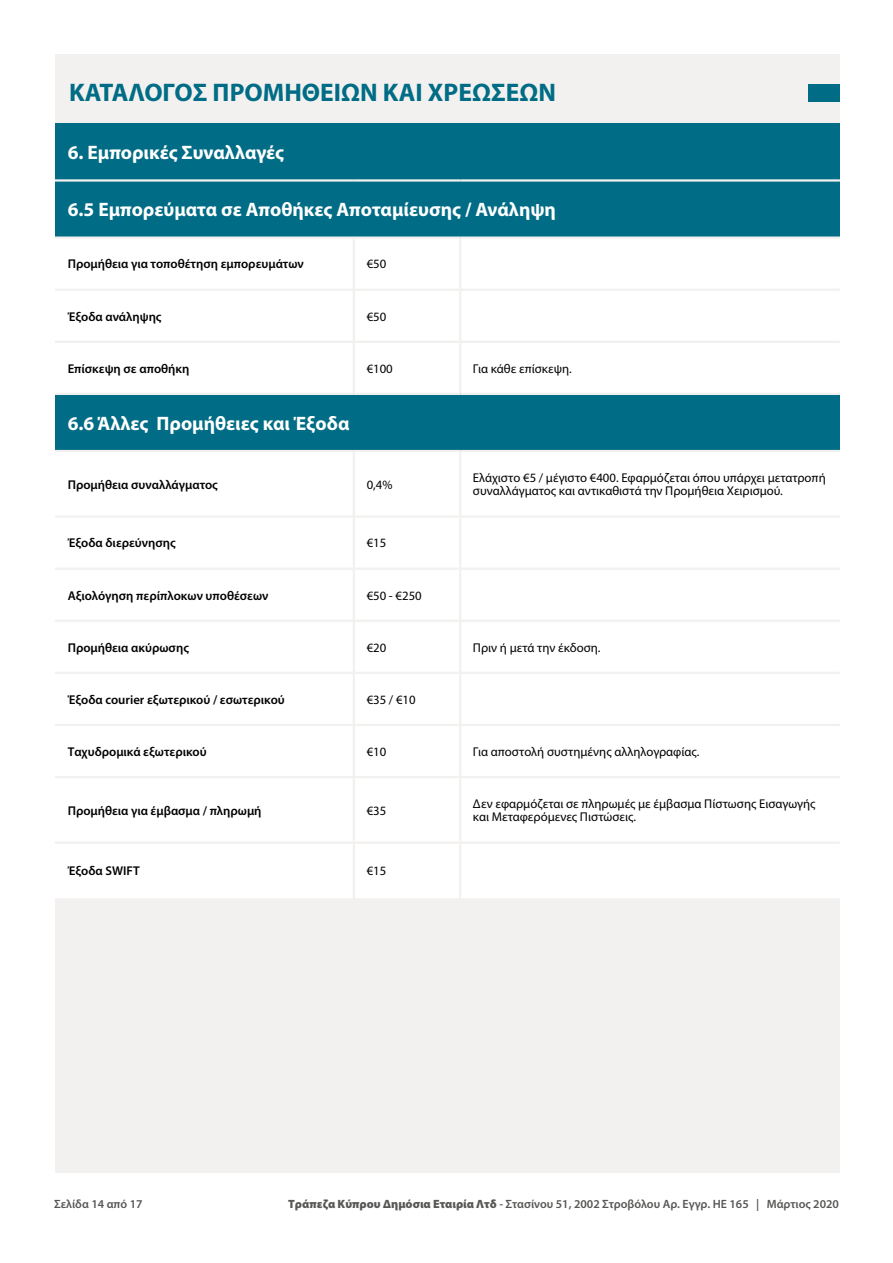
<style>
.page{position:relative;width:893px;height:1263px;background:#fff}
.page>*{position:absolute;margin:0;border:0;box-sizing:border-box;transform-origin:0 0}
.t1{font:700 25.5px "Myriad Pro";color:#006c85}
.t2{font:700 19.5px "Myriad Pro";color:#fff}
.t3{font:12.75px/13.5px "Myriad Pro";color:#000}
.t4{font:600 12.75px "Myriad Pro";color:#000}
.t5{font:600 12px "Myriad Pro";color:#58595b}
.t6{font:600 12px "Myriad Pro";color:#575756}
.t7{font:900 12px "Myriad Pro";color:#575756}
.s1{font-weight:900}
.s2{font-weight:900;color:#58595b}
</style>
<div class="page">
<div style="left:55px;top:54px;width:785px;height:1118px;background:#f2f1ef"></div>
<div style="left:809px;top:84px;width:31px;height:18px;background:#006c85"></div>
<div style="left:55px;top:123px;width:785px;height:57px;background:#006c85"></div>
<div style="left:55px;top:180px;width:785px;height:58px;background:#006c85"></div>
<div style="left:55px;top:239px;width:785px;height:154px;background:#fff"></div>
<div style="left:55px;top:394px;width:785px;height:57px;background:#006c85"></div>
<div style="left:55px;top:452px;width:785px;height:446px;background:#fff"></div>
<div style="left:354px;top:451px;width:106px;height:66px;background:#fff"></div>
<div style="left:460px;top:451px;width:380px;height:66px;background:#fff"></div>
<div style="left:55px;top:518px;width:785px;height:206px;background:#fff"></div>
<div style="left:55px;top:725px;width:299px;height:52px;background:#fff"></div>
<div style="left:354px;top:725px;width:106px;height:52px;background:#fff"></div>
<div style="left:460px;top:725px;width:380px;height:52px;background:#fff"></div>
<div style="left:55px;top:777px;width:299px;height:66px;background:#fff"></div>
<div style="left:354px;top:777px;width:106px;height:66px;background:#fff"></div>
<div style="left:460px;top:777px;width:380px;height:66px;background:#fff"></div>
<hr style="left:55px;top:179px;width:299px;height:3px;background:#f2f1ef">
<hr style="left:354px;top:179px;width:106px;height:3px;background:#f2f1ef">
<hr style="left:460px;top:179px;width:380px;height:3px;background:#f2f1ef">
<hr style="left:55px;top:236px;width:299px;height:3px;background:#f2f1ef">
<hr style="left:354px;top:236px;width:106px;height:3px;background:#f2f1ef">
<hr style="left:460px;top:236px;width:380px;height:3px;background:#f2f1ef">
<hr style="left:353px;top:239px;width:2px;height:50px;background:#f2f1ef">
<hr style="left:459px;top:239px;width:2px;height:50px;background:#f2f1ef">
<hr style="left:353px;top:291px;width:2px;height:50px;background:#f2f1ef">
<hr style="left:459px;top:291px;width:2px;height:50px;background:#f2f1ef">
<hr style="left:353px;top:343px;width:2px;height:50px;background:#f2f1ef">
<hr style="left:459px;top:343px;width:2px;height:50px;background:#f2f1ef">
<hr style="left:55px;top:289px;width:299px;height:2px;background:#f2f1ef">
<hr style="left:354px;top:289px;width:106px;height:2px;background:#f2f1ef">
<hr style="left:460px;top:289px;width:380px;height:2px;background:#f2f1ef">
<hr style="left:55px;top:341px;width:299px;height:2px;background:#f2f1ef">
<hr style="left:354px;top:341px;width:106px;height:2px;background:#f2f1ef">
<hr style="left:460px;top:341px;width:380px;height:2px;background:#f2f1ef">
<hr style="left:55px;top:393px;width:299px;height:2px;background:#f2f1ef">
<hr style="left:354px;top:393px;width:106px;height:2px;background:#f2f1ef">
<hr style="left:460px;top:393px;width:380px;height:2px;background:#f2f1ef">
<hr style="left:55px;top:450px;width:299px;height:2px;background:#f2f1ef">
<hr style="left:55px;top:841px;width:299px;height:3px;background:#f2f1ef">
<hr style="left:354px;top:841px;width:106px;height:3px;background:#f2f1ef">
<hr style="left:460px;top:841px;width:380px;height:3px;background:#f2f1ef">
<hr style="left:354px;top:450px;width:106px;height:2px;background:#f2f1ef">
<hr style="left:353px;top:452px;width:2px;height:63px;background:#f2f1ef">
<hr style="left:353px;top:844px;width:2px;height:54px;background:#f2f1ef">
<hr style="left:459px;top:844px;width:2px;height:54px;background:#f2f1ef">
<hr style="left:460px;top:450px;width:380px;height:2px;background:#f2f1ef">
<hr style="left:459px;top:452px;width:2px;height:63px;background:#f2f1ef">
<hr style="left:55px;top:515px;width:299px;height:3px;background:#f2f1ef">
<hr style="left:55px;top:568px;width:298px;height:2px;background:#f2f1ef">
<hr style="left:354px;top:515px;width:106px;height:3px;background:#f2f1ef">
<hr style="left:355px;top:568px;width:104px;height:2px;background:#f2f1ef">
<hr style="left:353px;top:518px;width:2px;height:51px;background:#f2f1ef">
<hr style="left:353px;top:569px;width:2px;height:51px;background:#f2f1ef">
<hr style="left:460px;top:515px;width:380px;height:3px;background:#f2f1ef">
<hr style="left:461px;top:568px;width:379px;height:2px;background:#f2f1ef">
<hr style="left:459px;top:518px;width:2px;height:51px;background:#f2f1ef">
<hr style="left:459px;top:569px;width:2px;height:51px;background:#f2f1ef">
<hr style="left:55px;top:620px;width:298px;height:2px;background:#f2f1ef">
<hr style="left:55px;top:672px;width:298px;height:2px;background:#f2f1ef">
<hr style="left:353px;top:620px;width:106px;height:2px;background:#f2f1ef">
<hr style="left:353px;top:622px;width:2px;height:50px;background:#f2f1ef">
<hr style="left:353px;top:672px;width:106px;height:2px;background:#f2f1ef">
<hr style="left:353px;top:674px;width:2px;height:50px;background:#f2f1ef">
<hr style="left:459px;top:620px;width:381px;height:2px;background:#f2f1ef">
<hr style="left:459px;top:622px;width:2px;height:50px;background:#f2f1ef">
<hr style="left:459px;top:672px;width:381px;height:2px;background:#f2f1ef">
<hr style="left:459px;top:674px;width:2px;height:50px;background:#f2f1ef">
<hr style="left:55px;top:724px;width:298px;height:2px;background:#f2f1ef">
<hr style="left:353px;top:724px;width:106px;height:2px;background:#f2f1ef">
<hr style="left:353px;top:726px;width:2px;height:50px;background:#f2f1ef">
<hr style="left:459px;top:724px;width:381px;height:2px;background:#f2f1ef">
<hr style="left:459px;top:726px;width:2px;height:50px;background:#f2f1ef">
<hr style="left:55px;top:776px;width:298px;height:2px;background:#f2f1ef">
<hr style="left:353px;top:776px;width:106px;height:2px;background:#f2f1ef">
<hr style="left:353px;top:778px;width:2px;height:63px;background:#f2f1ef">
<hr style="left:459px;top:776px;width:381px;height:2px;background:#f2f1ef">
<hr style="left:459px;top:778px;width:2px;height:63px;background:#f2f1ef">
<h1 class="t1" style="left:69px;top:76px;width:488px">ΚΑΤΑΛΟΓΟΣ ΠΡΟΜΗΘΕΙΩΝ ΚΑΙ ΧΡΕΩΣΕΩΝ</h1>
<h2 class="t2" style="left:68px;top:140px;width:218px">6. Εμπορικές Συναλλαγές</h2>
<h2 class="t2" style="left:68px;top:197px;width:490px">6.5 Εμπορεύματα σε Αποθήκες Αποταμίευσης / Ανάληψη</h2>
<p class="t4" style="left:68px;top:256px;width:238px">Προμήθεια για τοποθέτηση εμπορευμάτων</p>
<p class="t3" style="left:367px;top:257px;width:21px">€50</p>
<p class="t4" style="left:68px;top:308px;width:95px">Έξοδα ανάληψης</p>
<p class="t3" style="left:367px;top:309px;width:21px">€50</p>
<p class="t4" style="left:68px;top:360px;width:123px">Επίσκεψη σε αποθήκη</p>
<p class="t3" style="left:367px;top:361px;width:28px">€100</p>
<p class="t3" style="left:473px;top:361px;width:100px">Για κάθε επίσκεψη.</p>
<h2 class="t2" style="left:68px;top:410px;width:283px">6.6 Άλλες Προμήθειες και Έξοδα</h2>
<p class="t4" style="left:68px;top:476px;width:152px">Προμήθεια συναλλάγματος</p>
<p class="t3" style="left:367px;top:477px;width:27px">0,4%</p>
<p class="t3" style="left:473px;top:471px;width:354px">Ελάχιστο €5 / μέγιστο €400. Εφαρμόζεται όπου υπάρχει μετατροπή συναλλάγματος και αντικαθιστά την Προμήθεια Χειρισμού.</p>
<p class="t4" style="left:68px;top:535px;width:110px">Έξοδα διερεύνησης</p>
<p class="t3" style="left:367px;top:536px;width:21px">€15</p>
<p class="t4" style="left:68px;top:587px;width:202px">Αξιολόγηση περίπλοκων υποθέσεων</p>
<p class="t3" style="left:367px;top:588px;width:57px">€50 - €250</p>
<p class="t4" style="left:68px;top:639px;width:123px">Προμήθεια ακύρωσης</p>
<p class="t3" style="left:367px;top:640px;width:21px">€20</p>
<p class="t3" style="left:473px;top:640px;width:129px">Πριν ή μετά την έκδοση.</p>
<p class="t4" style="left:68px;top:691px;width:219px">Έξοδα courier εξωτερικού / εσωτερικού</p>
<p class="t3" style="left:367px;top:692px;width:51px">€35 / €10</p>
<p class="t4" style="left:68px;top:743px;width:140px">Ταχυδρομικά εξωτερικού</p>
<p class="t3" style="left:367px;top:745px;width:21px">€10</p>
<p class="t3" style="left:473px;top:745px;width:228px">Για αποστολή συστημένης αλληλογραφίας.</p>
<p class="t4" style="left:68px;top:802px;width:195px">Προμήθεια για έμβασμα / πληρωμή</p>
<p class="t3" style="left:367px;top:803px;width:21px">€35</p>
<p class="t3" style="left:473px;top:797px;width:344px">Δεν εφαρμόζεται σε πληρωμές με έμβασμα Πίστωσης Εισαγωγής και Μεταφερόμενες Πιστώσεις.</p>
<p class="t4" style="left:68px;top:863px;width:73px">Έξοδα SWIFT</p>
<p class="t3" style="left:367px;top:864px;width:21px">€15</p>
<p class="t5" style="left:57px;top:1196px;width:90px">Σελίδα 14 από 17</p>
<p class="t5" style="left:275px;top:1196px;width:566px"><span class="s1">Τράπεζα Κύπρου Δημόσια Εταιρία Λτδ</span> - Στασίνου 51, 2002 Στροβόλου Αρ. Εγγρ. ΗΕ 165 | Αύγουστος 2019</p>
<p class="t6" style="left:289px;top:1196px;width:511px"><span class="s2">Τράπεζα Κύπρου Δημόσια Εταιρία Λτδ</span> - Στασίνου 51, 2002 Στροβόλου Αρ. Εγγρ. ΗΕ 165 | Μάρτι</p>
<p class="t6" style="left:826px;top:1196px;width:14px">20</p>
<p class="t6" style="left:54px;top:1196px;width:90px">Σελίδα 14 από 17</p>
<p class="t5" style="left:55px;top:1198px;width:90px">Σελίδα 14 από 17</p>
<p class="t7" style="left:288px;top:1196px;width:210px">Τράπεζα Κύπρου Δημόσια Εταιρία Λτδ</p>
<p class="t5" style="left:500px;top:1198px;width:341px">- Στασίνου 51, 2002 Στροβόλου Αρ. Εγγρ. ΗΕ 165 | Μάρτιος 2020</p>
</div>
